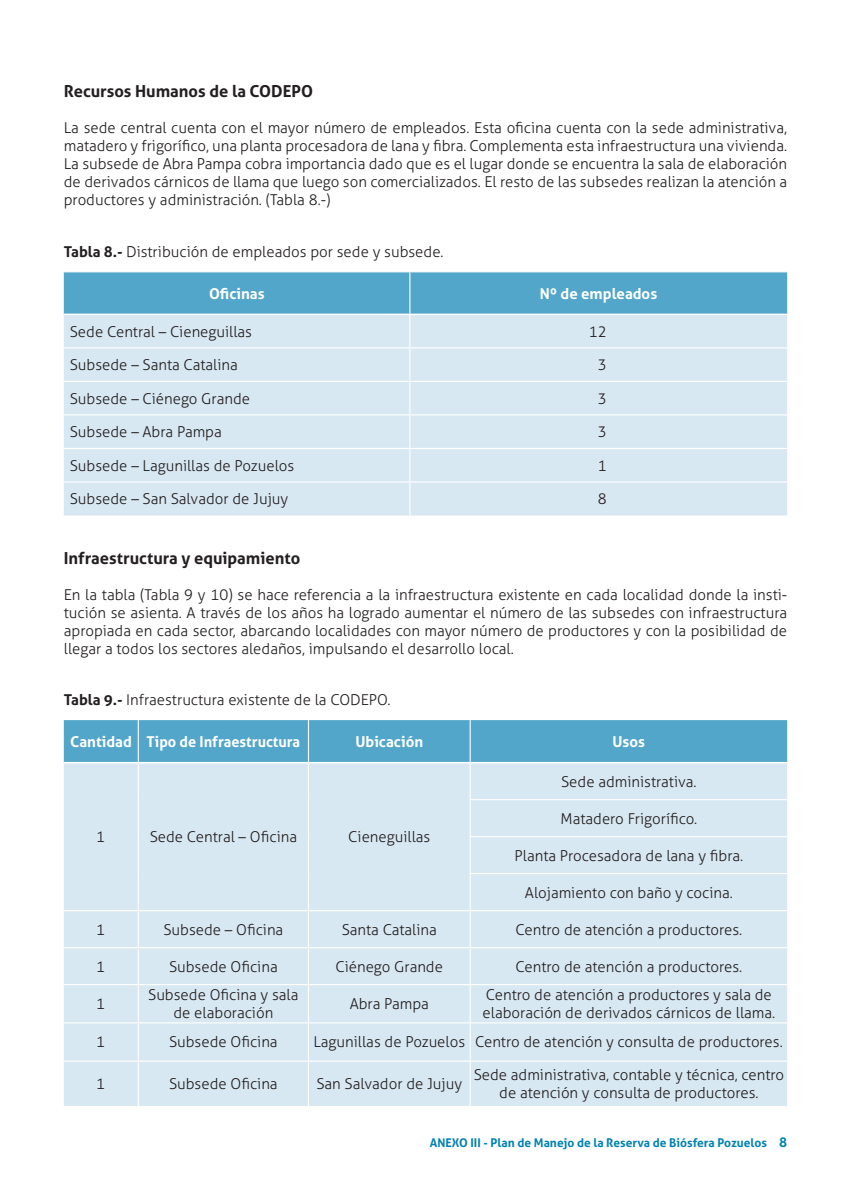
<style>
.page{position:relative;width:851px;height:1191px;background:#fff}
.page>*{position:absolute;margin:0;border:0;box-sizing:border-box;transform-origin:0 0}
.t1{font:700 16.5px "Aller";color:#231f20}
.t2{font:300 15px/18px "Aller";color:#231f20;text-align:justify}
.t3{font:700 15px "Aller";color:#fff}
.t4{font:700 12px "Aller";color:#0082b0}
.s1{font-weight:700}
.s2{font-size:13.5px}
</style>
<div class="page">
<div style="left:64px;top:272px;width:723px;height:42px;background:#52a6ca"></div>
<div style="left:64px;top:315px;width:723px;height:200px;background:#d8e8f2"></div>
<hr style="left:409px;top:272px;width:1px;height:42px;background:#fff">
<hr style="left:409px;top:315px;width:1px;height:32px;background:#fff">
<hr style="left:64px;top:347px;width:346px;height:1px;background:#fff">
<hr style="left:410px;top:347px;width:377px;height:1px;background:#fff">
<hr style="left:409px;top:348px;width:1px;height:33px;background:#fff">
<hr style="left:64px;top:381px;width:346px;height:1px;background:#fff">
<hr style="left:410px;top:381px;width:377px;height:1px;background:#fff">
<hr style="left:409px;top:382px;width:1px;height:32px;background:#fff">
<hr style="left:64px;top:414px;width:346px;height:1px;background:#fff">
<hr style="left:410px;top:414px;width:377px;height:1px;background:#fff">
<hr style="left:409px;top:415px;width:1px;height:33px;background:#fff">
<hr style="left:64px;top:448px;width:346px;height:1px;background:#fff">
<hr style="left:410px;top:448px;width:377px;height:1px;background:#fff">
<hr style="left:409px;top:449px;width:1px;height:32px;background:#fff">
<hr style="left:64px;top:481px;width:346px;height:1px;background:#fff">
<hr style="left:410px;top:481px;width:377px;height:1px;background:#fff">
<hr style="left:409px;top:482px;width:1px;height:33px;background:#fff">
<div style="left:64px;top:720px;width:723px;height:42px;background:#52a6ca"></div>
<div style="left:64px;top:763px;width:723px;height:343px;background:#d8e8f2"></div>
<hr style="left:138px;top:720px;width:1px;height:42px;background:#fff">
<hr style="left:308px;top:720px;width:1px;height:42px;background:#fff">
<hr style="left:469px;top:720px;width:1px;height:42px;background:#fff">
<hr style="left:138px;top:763px;width:1px;height:36px;background:#fff">
<hr style="left:308px;top:763px;width:1px;height:36px;background:#fff">
<hr style="left:138px;top:799px;width:1px;height:37px;background:#fff">
<hr style="left:308px;top:799px;width:1px;height:37px;background:#fff">
<hr style="left:138px;top:836px;width:1px;height:37px;background:#fff">
<hr style="left:308px;top:836px;width:1px;height:37px;background:#fff">
<hr style="left:138px;top:873px;width:1px;height:37px;background:#fff">
<hr style="left:308px;top:873px;width:1px;height:37px;background:#fff">
<hr style="left:469px;top:763px;width:1px;height:36px;background:#fff">
<hr style="left:469px;top:799px;width:318px;height:1px;background:#fff">
<hr style="left:469px;top:800px;width:1px;height:36px;background:#fff">
<hr style="left:469px;top:836px;width:318px;height:1px;background:#fff">
<hr style="left:469px;top:837px;width:1px;height:36px;background:#fff">
<hr style="left:469px;top:873px;width:318px;height:1px;background:#fff">
<hr style="left:469px;top:874px;width:1px;height:36px;background:#fff">
<hr style="left:64px;top:910px;width:74px;height:1px;background:#fff">
<hr style="left:138px;top:910px;width:170px;height:1px;background:#fff">
<hr style="left:138px;top:911px;width:1px;height:36px;background:#fff">
<hr style="left:308px;top:910px;width:162px;height:1px;background:#fff">
<hr style="left:308px;top:911px;width:1px;height:36px;background:#fff">
<hr style="left:470px;top:910px;width:317px;height:1px;background:#fff">
<hr style="left:469px;top:911px;width:1px;height:36px;background:#fff">
<hr style="left:64px;top:947px;width:74px;height:1px;background:#fff">
<hr style="left:138px;top:947px;width:170px;height:1px;background:#fff">
<hr style="left:138px;top:948px;width:1px;height:36px;background:#fff">
<hr style="left:308px;top:947px;width:162px;height:1px;background:#fff">
<hr style="left:308px;top:948px;width:1px;height:36px;background:#fff">
<hr style="left:470px;top:947px;width:317px;height:1px;background:#fff">
<hr style="left:469px;top:948px;width:1px;height:36px;background:#fff">
<hr style="left:64px;top:984px;width:74px;height:1px;background:#fff">
<hr style="left:138px;top:984px;width:170px;height:1px;background:#fff">
<hr style="left:138px;top:985px;width:1px;height:37px;background:#fff">
<hr style="left:308px;top:984px;width:162px;height:1px;background:#fff">
<hr style="left:308px;top:985px;width:1px;height:37px;background:#fff">
<hr style="left:470px;top:984px;width:317px;height:1px;background:#fff">
<hr style="left:469px;top:985px;width:1px;height:37px;background:#fff">
<hr style="left:64px;top:1022px;width:74px;height:1px;background:#fff">
<hr style="left:138px;top:1022px;width:170px;height:1px;background:#fff">
<hr style="left:138px;top:1023px;width:1px;height:37px;background:#fff">
<hr style="left:308px;top:1022px;width:162px;height:1px;background:#fff">
<hr style="left:308px;top:1023px;width:1px;height:37px;background:#fff">
<hr style="left:470px;top:1022px;width:317px;height:1px;background:#fff">
<hr style="left:469px;top:1023px;width:1px;height:37px;background:#fff">
<hr style="left:64px;top:1060px;width:74px;height:1px;background:#fff">
<hr style="left:138px;top:1060px;width:170px;height:1px;background:#fff">
<hr style="left:138px;top:1061px;width:1px;height:45px;background:#fff">
<hr style="left:308px;top:1060px;width:162px;height:1px;background:#fff">
<hr style="left:308px;top:1061px;width:1px;height:45px;background:#fff">
<hr style="left:470px;top:1060px;width:317px;height:1px;background:#fff">
<hr style="left:469px;top:1061px;width:1px;height:45px;background:#fff">
<p class="t1" style="left:64px;top:81px;width:251px">Recursos Humanos de la CODEPO</p>
<p class="t2" style="left:64px;top:119px;width:724px">La sede central cuenta con el mayor número de empleados. Esta oficina cuenta con la sede administrativa, matadero y frigorífico, una planta procesadora de lana y fibra. Complementa esta infraestructura una vivienda.<br>La subsede de Abra Pampa cobra importancia dado que es el lugar donde se encuentra la sala de elaboración de derivados cárnicos de llama que luego son comercializados. El resto de las subsedes realizan la atención a productores y administración. (Tabla 8.-)</p>
<p class="t2" style="left:64px;top:242px;width:381px"><span class="s1">Tabla 8.-</span> Distribución de empleados por sede y subsede.</p>
<p class="t3" style="left:209px;top:284px;width:57px">Oficinas</p>
<p class="t3" style="left:539px;top:284px;width:119px">Nº de empleados</p>
<p class="t2" style="left:70px;top:322px;width:184px">Sede Central – Cieneguillas</p>
<p class="t2" style="left:588px;top:322px;width:19px">12</p>
<p class="t2" style="left:70px;top:355px;width:169px">Subsede – Santa Catalina</p>
<p class="t2" style="left:597px;top:355px;width:10px">3</p>
<p class="t2" style="left:70px;top:389px;width:182px">Subsede – Ciénego Grande</p>
<p class="t2" style="left:597px;top:389px;width:10px">3</p>
<p class="t2" style="left:70px;top:422px;width:153px">Subsede – Abra Pampa</p>
<p class="t2" style="left:597px;top:422px;width:10px">3</p>
<p class="t2" style="left:70px;top:456px;width:226px">Subsede – Lagunillas de Pozuelos</p>
<p class="t2" style="left:597px;top:456px;width:10px">1</p>
<p class="t2" style="left:70px;top:489px;width:220px">Subsede – San Salvador de Jujuy</p>
<p class="t2" style="left:597px;top:489px;width:10px">8</p>
<p class="t1" style="left:64px;top:547px;width:238px">Infraestructura y equipamiento</p>
<p class="t2" style="left:64px;top:585px;width:724px">En la tabla (Tabla 9 y 10) se hace referencia a la infraestructura existente en cada localidad donde la insti&shy;tución se asienta. A través de los años ha logrado aumentar el número de las subsedes con infraestructura apropiada en cada sector, abarcando localidades con mayor número de productores y con la posibilidad de llegar a todos los sectores aledaños, impulsando el desarrollo local.</p>
<p class="t2" style="left:64px;top:691px;width:328px"><span class="s1">Tabla 9.-</span> Infraestructura existente de la CODEPO.</p>
<p class="t3" style="left:70px;top:732px;width:231px">Cantidad Tipo de Infraestructura</p>
<p class="t3" style="left:355px;top:732px;width:69px">Ubicación</p>
<p class="t3" style="left:612px;top:732px;width:34px">Usos</p>
<p class="t2" style="left:96px;top:827px;width:10px">1</p>
<p class="t2" style="left:150px;top:827px;width:149px">Sede Central – Oficina</p>
<p class="t2" style="left:348px;top:827px;width:83px">Cieneguillas</p>
<p class="t2" style="left:561px;top:772px;width:137px">Sede administrativa.</p>
<p class="t2" style="left:560px;top:809px;width:138px">Matadero Frigorífico.</p>
<p class="t2" style="left:514px;top:846px;width:230px">Planta Procesadora de lana y fibra.</p>
<p class="t2" style="left:525px;top:883px;width:209px">Alojamiento con baño y cocina.</p>
<p class="t2" style="left:96px;top:920px;width:10px">1</p>
<p class="t2" style="left:163px;top:920px;width:121px">Subsede – Oficina</p>
<p class="t2" style="left:342px;top:920px;width:97px">Santa Catalina</p>
<p class="t2" style="left:515px;top:920px;width:228px">Centro de atención a productores.</p>
<p class="t2" style="left:96px;top:957px;width:10px">1</p>
<p class="t2" style="left:169px;top:957px;width:110px">Subsede Oficina</p>
<p class="t2" style="left:335px;top:957px;width:109px">Ciénego Grande</p>
<p class="t2" style="left:515px;top:957px;width:228px">Centro de atención a productores.</p>
<p class="t2" style="left:96px;top:994px;width:10px">1</p>
<p class="t2" style="left:148px;top:985px;width:152px;text-align:center">Subsede Oficina y sala de elaboración</p>
<p class="t2" style="left:349px;top:994px;width:81px">Abra Pampa</p>
<p class="t2" style="left:482px;top:985px;width:294px">Centro de atención a productores y sala de elaboración de derivados cárnicos de llama.</p>
<p class="t2" style="left:96px;top:1033px;width:10px">1</p>
<p class="t2" style="left:169px;top:1033px;width:110px">Subsede Oficina</p>
<p class="t2" style="left:313px;top:1033px;width:471px">Lagunillas de Pozuelos Centro de atención y consulta de productores.</p>
<p class="t2" style="left:96px;top:1074px;width:10px">1</p>
<p class="t2" style="left:169px;top:1074px;width:110px">Subsede Oficina</p>
<p class="t2" style="left:316px;top:1074px;width:147px">San Salvador de Jujuy</p>
<p class="t2" style="left:473px;top:1065px;width:312px;text-align:center">Sede administrativa, contable y técnica, centro de atención y consulta de productores.</p>
<p class="t4" style="left:430px;top:1135px;width:359px">ANEXO III - Plan de Manejo de la Reserva de Biósfera Pozuelos <span class="s2">8</span></p>
</div>
